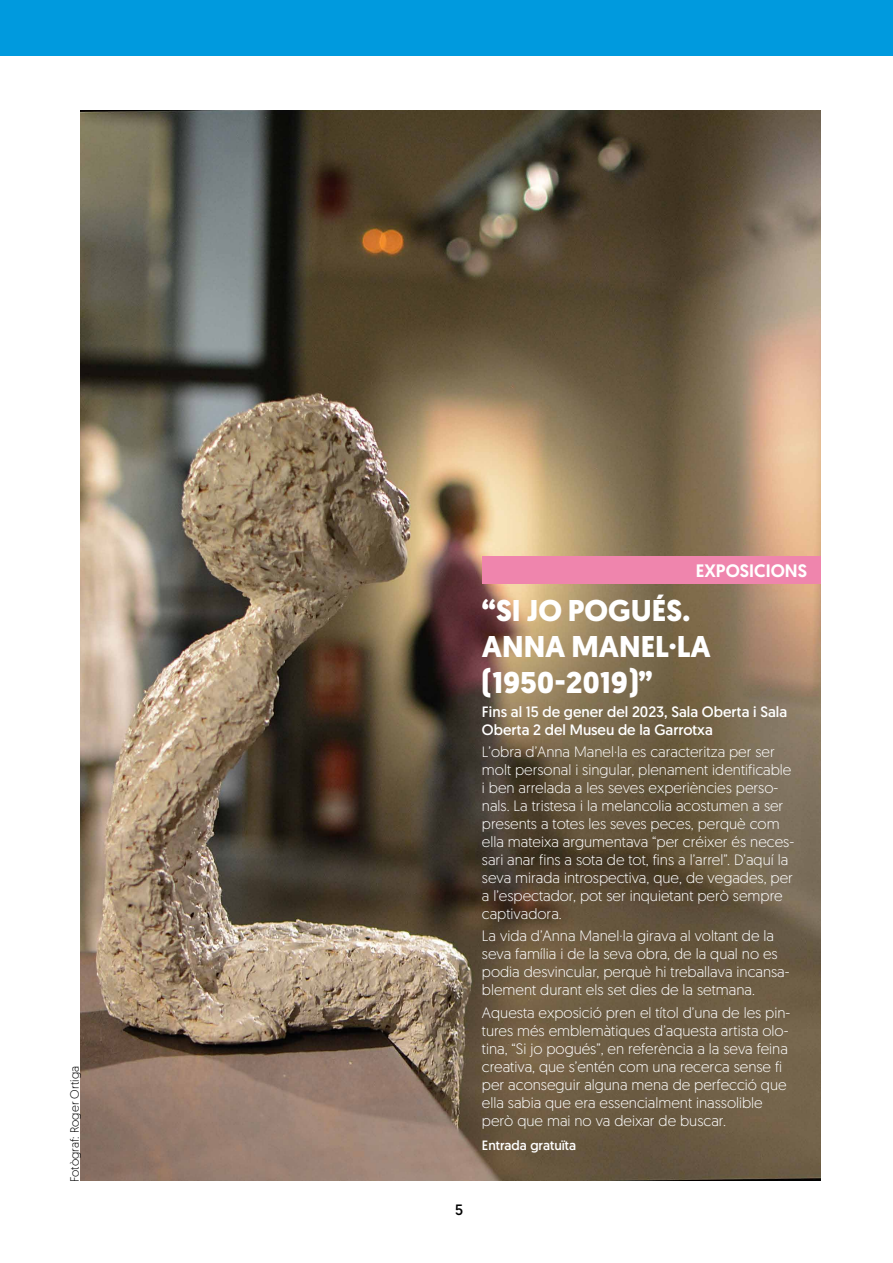
<style>
.page{position:relative;width:893px;height:1263px;background:#fff}
.page>*{position:absolute;margin:0;border:0;box-sizing:border-box;transform-origin:0 0}
.t1{font:700 30px/36px "Geomanist";color:#fff}
.t2{font:500 18px "Geomanist";color:#fff}
.t3{font:300 15px/18px "Geomanist";color:#fff}
.t4{font:15px/18px "Geomanist";color:#fff}
.t5{font:15px "Geomanist";color:#000}
.t6{font:13.5px "Geomanist";color:#fff}
.t7{font:300 12px "Geomanist";color:#000}
</style>
<div class="page">
<div style="left:0;top:0;width:893px;height:55px;background:#009ade"></div>
<img style="left:81px;top:111px;width:740px;height:1069px">
<div style="left:482px;top:557px;width:339px;height:27px;background:#ef85ad"></div>
<p class="t7" style="left:67px;top:1182px;width:118px;rotate:-90deg">Fotògraf: Roger Ortiga</p>
<p class="t2" style="left:696px;top:558px;width:113px">EXPOSICIONS</p>
<h1 class="t1" style="left:482px;top:592px;width:230px">“SI JO POGUÉS.<br>ANNA MANEL·LA (1950-2019)”</h1>
<p class="t4" style="left:482px;top:702px;width:307px">Fins al 15 de gener del 2023, Sala Oberta i Sala<br>Oberta 2 del Museu de la Garrotxa</p>
<p class="t3" style="left:482px;top:742px;width:314px">L’obra d’Anna Manel·la es caracteritza per ser molt personal i singular, plenament identificable i ben arrelada a les seves experiències perso&shy;nals. La tristesa i la melancolia acostumen a ser presents a totes les seves peces, perquè com ella mateixa argumentava “per créixer és neces&shy;sari anar fins a sota de tot, fins a l’arrel”. D’aquí la seva mirada introspectiva, que, de vegades, per a l’espectador, pot ser inquietant però sempre captivadora.</p>
<p class="t3" style="left:482px;top:926px;width:309px">La vida d’Anna Manel·la girava al voltant de la seva família i de la seva obra, de la qual no es podia desvincular, perquè hi treballava incansa&shy;blement durant els set dies de la setmana.</p>
<p class="t3" style="left:482px;top:1003px;width:310px">Aquesta exposició pren el títol d’una de les pin&shy;tures més emblemàtiques d’aquesta artista olo&shy;tina, “Si jo pogués”, en referència a la seva feina creativa, que s’entén com una recerca sense fi per aconseguir alguna mena de perfecció que ella sabia que era essencialment inassolible però que mai no va deixar de buscar.</p>
<p class="t6" style="left:482px;top:1137px;width:96px">Entrada gratuïta</p>
<p class="t5" style="left:455px;top:1200px;width:9px">5</p>
</div>
